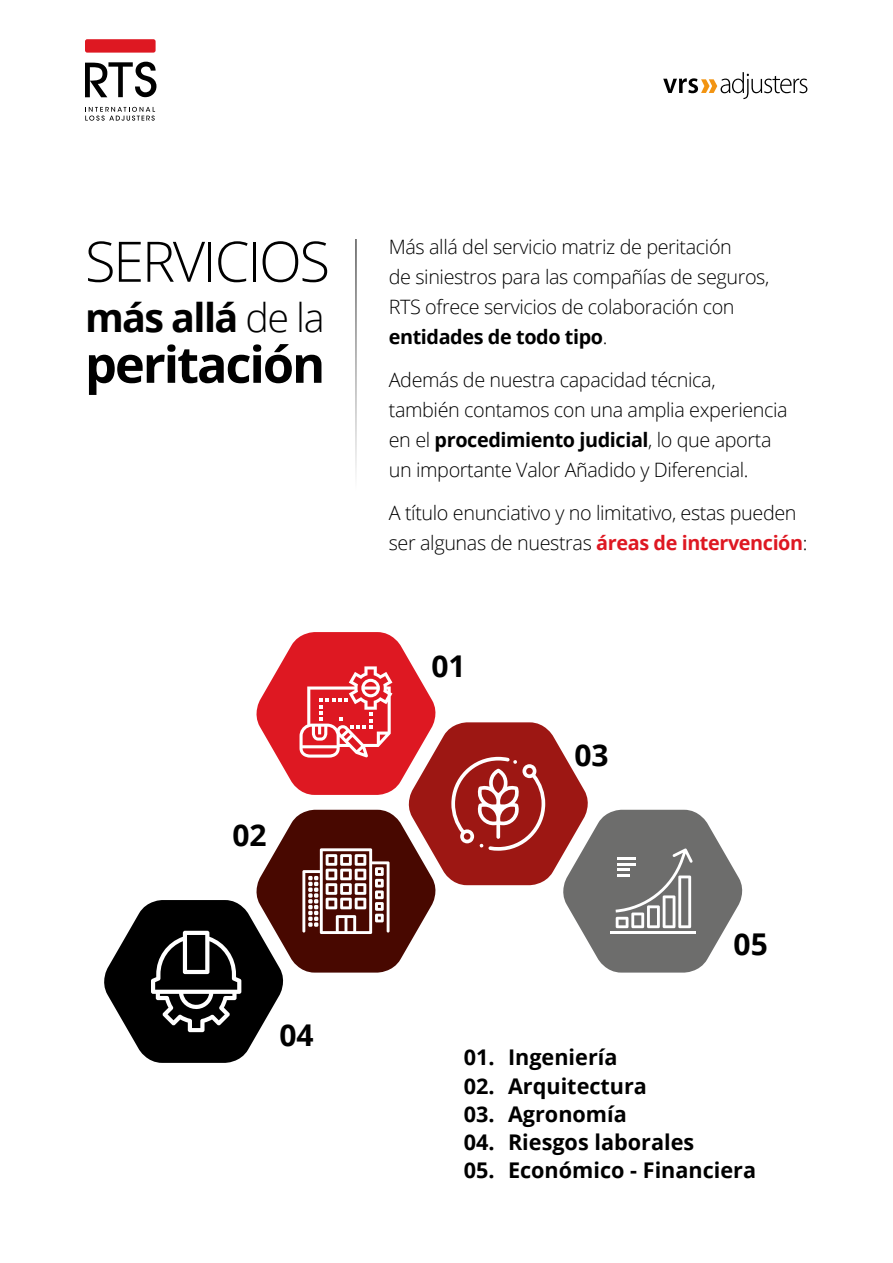
<style>
.page{position:relative;width:893px;height:1263px;background:#fff}
.page>*{position:absolute;margin:0;border:0;box-sizing:border-box;transform-origin:0 0}
.t1{font:300 55.95px "Open Sans";letter-spacing:-.04em;color:#000}
.t2{font:700 50.55px "Open Sans";letter-spacing:-.04em;color:#000}
.t3{font:700 39.6px "Open Sans";letter-spacing:-.04em;color:#000}
.t4{font:700 30px "Open Sans";color:#000}
.t5{font:700 21.6px "Open Sans";color:#000}
.t6{font:300 19.8px/30px "Open Sans";letter-spacing:-.02em;color:#000}
.s1{font-weight:300}
.s2{font-weight:700}
.s3{font-weight:700;color:#de1822}
</style>
<div class="page">
<svg style="left:85px;top:107px;width:70px;height:14px"></svg>
<div style="left:85px;top:39px;width:71px;height:14px;background:#de1822;border-radius:2px"></div>
<svg style="left:85px;top:62px;width:71px;height:35px"></svg>
<svg style="left:663px;top:72px;width:144px;height:27px"></svg>
<svg style="left:104px;top:632px;width:639px;height:431px"></svg>
<hr style="left:356px;top:239px;width:1px;height:314px;background:#000">
<h1 class="t1" style="left:85px;top:223px;width:246px">SERVICIOS</h1>
<h3 class="t3" style="left:85px;top:290px;width:241px">más allá <span class="s1">de la</span></h3>
<h2 class="t2" style="left:85px;top:329px;width:242px">peritación</h2>
<h3 class="t4" style="left:232px;top:814px;width:36px">02</h3>
<h3 class="t4" style="left:279px;top:1013px;width:36px">04</h3>
<p class="t6" style="left:389px;top:231px;width:382px">Más allá del servicio matriz de peritación<br>de siniestros para las compañías de seguros, RTS ofrece servicios de colaboración con <span class="s2">entidades de todo tipo</span>.</p>
<p class="t6" style="left:389px;top:364px;width:400px">Además de nuestra capacidad técnica, también contamos con una amplia experiencia en el <span class="s2">procedimiento judicial</span>, lo que aporta un importante Valor Añadido y Diferencial.</p>
<p class="t6" style="left:389px;top:497px;width:420px">A título enunciativo y no limitativo, estas pueden ser algunas de nuestras <span class="s3">áreas de intervención</span>:</p>
<h3 class="t4" style="left:431px;top:645px;width:36px">01</h3>
<h3 class="t4" style="left:574px;top:734px;width:36px">03</h3>
<h3 class="t4" style="left:734px;top:923px;width:36px">05</h3>
<p class="t5" style="left:464px;top:1042px;width:155px">01. Ingeniería</p>
<p class="t5" style="left:464px;top:1070px;width:185px">02. Arquitectura</p>
<p class="t5" style="left:464px;top:1098px;width:165px">03. Agronomía</p>
<p class="t5" style="left:464px;top:1127px;width:232px">04. Riesgos laborales</p>
<p class="t5" style="left:464px;top:1155px;width:294px">05. Económico - Financiera</p>
</div>
